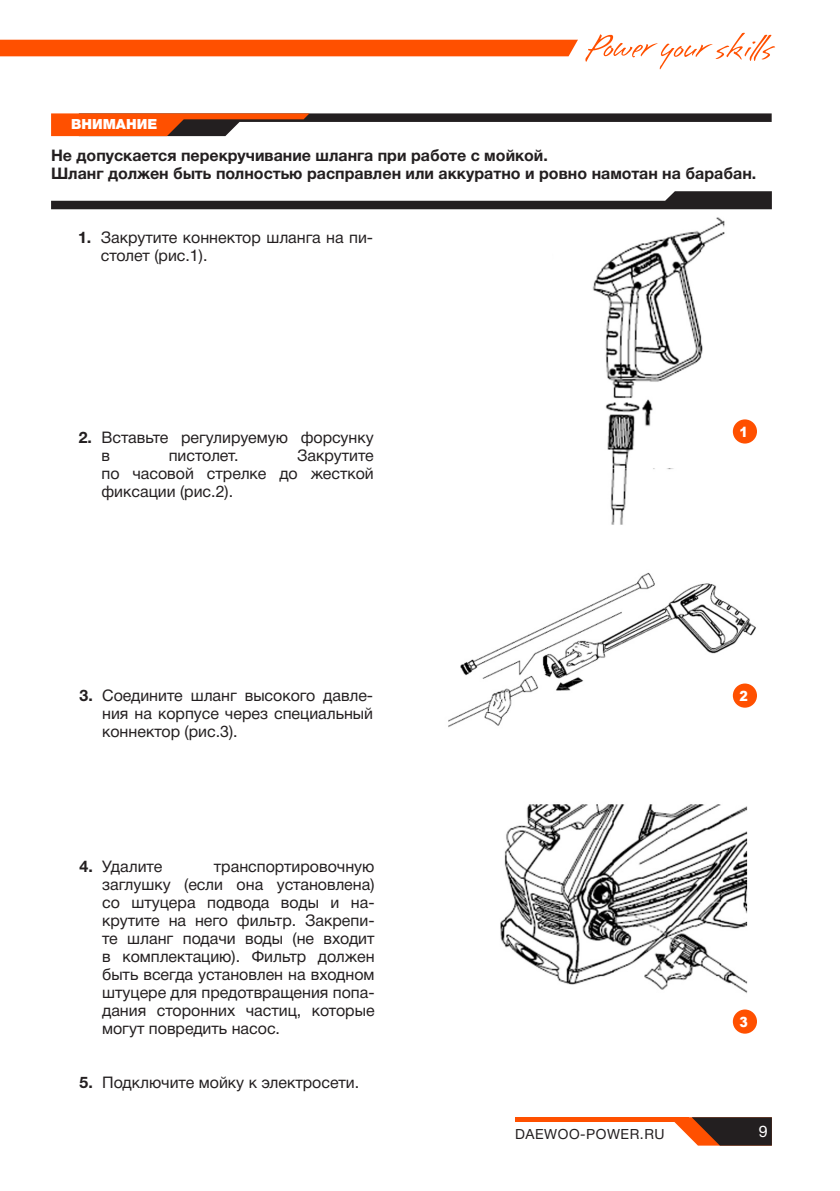
<style>
.page{position:relative;width:840px;height:1191px;background:#fff}
.page>*{position:absolute;margin:0;border:0;box-sizing:border-box;transform-origin:0 0}
.t1{font:16px/18px "Helvetica Neue Cyr";color:#231f20;text-align:justify}
.t2{font:700 16px/18px "Helvetica Neue Cyr";color:#231f20}
.t3{font:16px "Helvetica Neue Cyr";color:#fff}
.t4{font:14px "Helvetica 5 Normal";letter-spacing:.04em;color:#231f20}
.t5{font:900 14px "Helvetica Neue Cyr";color:#fff}
.t6{font:900 14px "Arial";color:#fff;scale:.9 1}
.s1{font-weight:700}
</style>
<div class="page">
<div style="left:0;top:40px;width:577px;height:16px;background:#ff5000"></div>
<svg style="left:585px;top:33px;width:189px;height:36px"></svg>
<svg style="left:674px;top:1117px;width:97px;height:28px;background:#674030"></svg>
<div style="left:514px;top:1117px;width:174px;height:5px;background:#ff5000"></div>
<img style="left:592px;top:217px;width:133px;height:308px">
<svg style="left:51px;top:113px;width:720px;height:23px"></svg>
<svg style="left:51px;top:191px;width:720px;height:18px"></svg>
<img style="left:448px;top:572px;width:309px;height:155px">
<img style="left:500px;top:804px;width:248px;height:190px">
<div style="left:732px;top:419px;width:24px;height:24px;background:#ff5000;border-radius:50%"></div>
<div style="left:732px;top:683px;width:24px;height:24px;background:#ff5000;border-radius:50%"></div>
<div style="left:732px;top:1009px;width:24px;height:24px;background:#ff5000;border-radius:50%"></div>
<p class="t5" style="left:71px;top:116px;width:88px">ВНИМАНИЕ</p>
<p class="t2" style="left:51px;top:147px;width:706px">Не допускается перекручивание шланга при работе с мойкой.<br>Шланг должен быть полностью расправлен или аккуратно и ровно намотан на барабан.</p>
<p class="t1" style="left:101px;top:228px;width:274px;text-indent:-23px"><span class="s1">1.</span> Закрутите коннектор шланга на пи&shy;столет (рис.1).</p>
<p class="t1" style="left:101px;top:428px;width:274px;text-indent:-23px"><span class="s1">2.</span> Вставьте регулируемую форсунку в</p>
<p class="t1" style="left:101px;top:446px;width:274px;text-indent:196px">Закрутите по часовой стрелке до жесткой фиксации (рис.2).</p>
<p class="t1" style="left:169px;top:446px;width:71px">пистолет.</p>
<p class="t1" style="left:102px;top:686px;width:272px;text-indent:-23px"><span class="s1">3.</span> Соедините шланг высокого давле&shy;ния на корпусе через специальный коннектор (рис.3).</p>
<p class="t1" style="left:79px;top:857px;width:84px"><span class="s1">4.</span> Удалите</p>
<p class="t1" style="left:102px;top:857px;width:274px;text-indent:112px">транспортировочную заглушку (если она установлена) со штуцера подвода воды и на&shy;крутите на него фильтр. Закрепи&shy;те шланг подачи воды (не входит в комплектацию). Фильтр должен быть всегда установлен на входном штуцере для предотвращения попа&shy;дания сторонних частиц, которые могут повредить насос.</p>
<p class="t1" style="left:79px;top:1073px;width:281px"><span class="s1">5.</span> Подключите мойку к электросети.</p>
<p class="t6" style="left:739px;top:421px;width:11px">1</p>
<p class="t6" style="left:739px;top:685px;width:11px">2</p>
<p class="t6" style="left:739px;top:1011px;width:11px">3</p>
<p class="t4" style="left:514px;top:1126px;width:151px">DAEWOO-POWER.RU</p>
<p class="t3" style="left:758px;top:1122px;width:10px">9</p>
</div>
